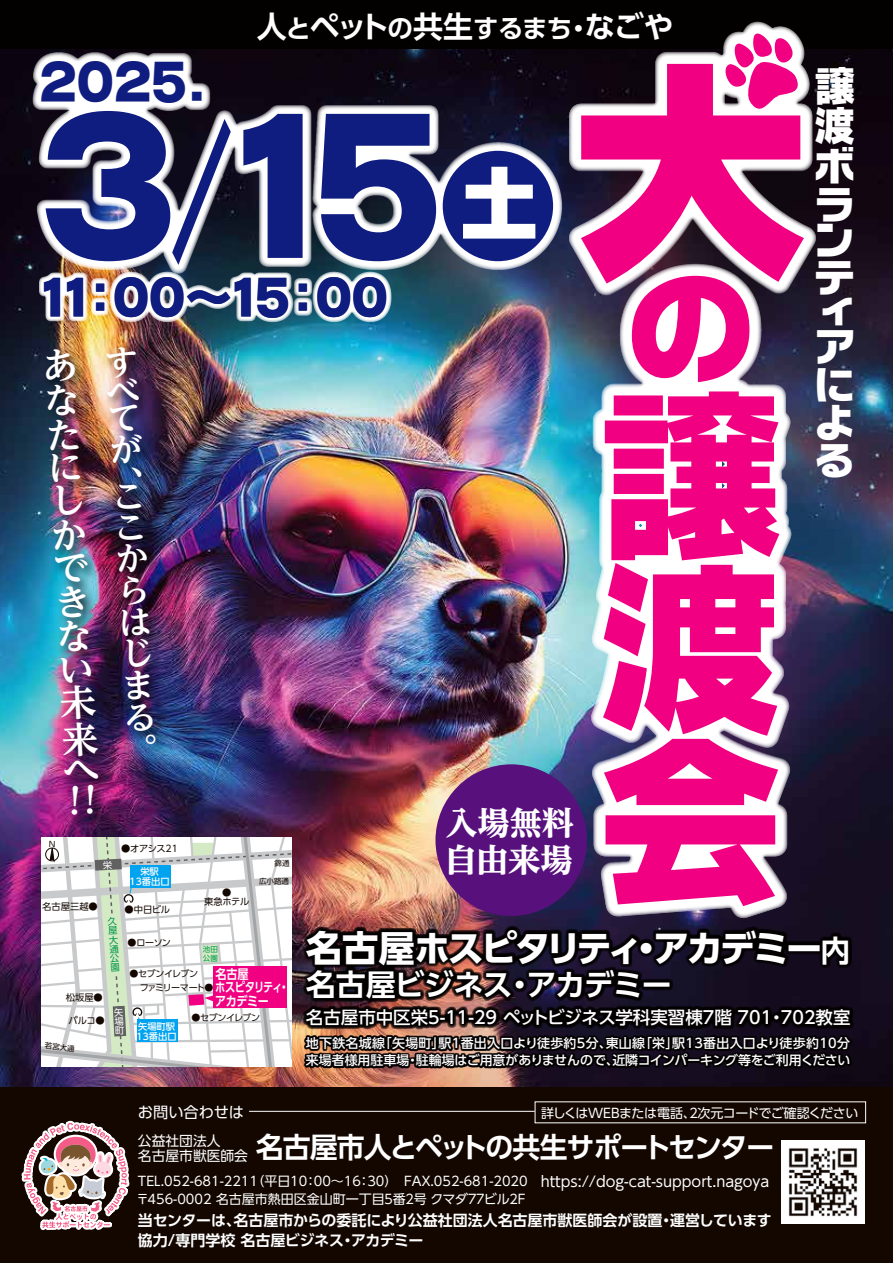
<style>
.page{position:relative;width:893px;height:1263px;background:#fff}
.page>*{position:absolute;margin:0;border:0;box-sizing:border-box;transform-origin:0 0}
.t1{font:174.9px "NIS WNKS S10 S10 83 pv RKSJ H";color:#101d80}
.t2{font:48px "NIS WNKS S10 S10 83 pv RKSJ H";color:#101d80}
.t3{font:46.65px "NIS WNKS S10 S10 83 pv RKSJ H";color:#1e347a}
.t4{font:40.35px/38.2px "NIS WNKS L10 S10 83 pv RKSJ H";color:#fff;text-align:justify}
.t5{font:700 36.3px/34px "UD Reimin Pro";color:#fff;text-align:justify}
.t6{font:700 36.15px "UD Shin Go Pro";letter-spacing:-.08em;color:#fff}
.t7{font:700 33.9px/31.8px "UD Reimin Pro";color:#fff;text-align:justify}
.t8{font:800 32.25px/36.3px "UD Reimin Pro";color:#fff}
.t9{font:700 30px "UD Shin Go Pro De";letter-spacing:-.035em;color:#fff}
.t10{font:700 29.85px "UD Shin Go Pro De";letter-spacing:-.03em;color:#fff}
.t11{font:700 28.35px "UD Shin Go Pro De";letter-spacing:-.05em;color:#fff}
.t12{font:500 17.4px "UD Shin Go Pro";color:#fff}
.t13{font:15.3px "UD Shin Go Pro";letter-spacing:-.01em;color:#fff}
.t14{font:700 15px/19.5px "UD Shin Go Pro De";color:#fff}
.t15{font:13.8px/15px "UD Shin Go Pro";color:#fff}
.t16{font:13.05px/17.2px "UD Shin Go Pro";color:#fff}
.t17{font:13.05px "UD Shin Go Pro";letter-spacing:-.035em;color:#fff}
.t18{font:500 12.9px/17.1px "UD Shin Go Pro";color:#fff}
.t19{font:700 12.9px/13.5px "UD Shin Go Pro De";letter-spacing:-.04em;color:#fff;scale:.85 1}
.t20{font:9.3px/9.3px "UD Shin Go Pro";letter-spacing:-.01em;color:#130700;text-align:center}
.t21{font:500 9.3px/10.2px "UD Shin Go Pro";color:#fff;text-align:center}
.t22{font:9.3px/9.3px "UD Shin Go Pro";color:#009749;text-align:justify}
.t23{font:9px/13.5px "UD Shin Go Pro";letter-spacing:-.06em;color:#130700}
.t24{font:7.5px "UD Shin Go Pro";color:#130700}
.t25{font:7.5px/9.3px "UD Shin Go Pro";color:#009749}
.s1{font-size:25.5px}
.s2{font-size:159.3px}
.s3{font-family:"Koz Go Pr 6 N";font-size:122.7px}
.s4{font-size:82.2px;color:#fff}
.s5{font-family:"UD Shin Go Pro De";font-size:29.85px}
.s6{font-size:14.55px}
</style>
<div class="page">
<img style="left:0;top:48px;width:893px;height:1040px">
<div style="left:0;top:0;width:893px;height:48px;background:#030000"></div>
<div style="left:0;top:1088px;width:893px;height:175px;background:#130700"></div>
<hr style="left:249px;top:1111px;width:286px;height:1px;background:#fff">
<img style="left:781px;top:1140px;width:84px;height:83px">
<svg style="left:302px;top:926px;width:552px;height:146px;background:#1a0f14"></svg>
<div style="left:434px;top:142px;width:128px;height:128px;border:18px solid #fff;border-radius:50%"></div>
<img style="left:31px;top:48px;width:522px;height:282px">
<div style="left:435px;top:764px;width:152px;height:152px;background:#58107d;border-radius:50%"></div>
<svg style="left:569px;top:48px;width:247px;height:262px"></svg>
<svg style="left:569px;top:310px;width:247px;height:278px;background:#416d8a"></svg>
<svg style="left:572px;top:528px;width:237px;height:187px;background:#7f92a8"></svg>
<svg style="left:571px;top:715px;width:243px;height:203px"></svg>
<svg style="left:581px;top:64px;width:223px;height:219px;fill:#f10082"></svg>
<svg style="left:601px;top:247px;width:178px;height:659px"></svg>
<svg style="left:690px;top:22px;width:126px;height:197px"></svg>
<img style="left:95px;top:337px;width:81px;height:431px">
<img style="left:32px;top:338px;width:88px;height:499px">
<svg style="left:823px;top:297px;width:29px;height:29px"></svg>
<svg style="left:19px;top:837px;width:273px;height:394px"></svg>
<img style="left:106px;top:346px;width:33px;height:86px">
<svg style="left:64px;top:759px;width:34px;height:55px;background:#6a1960"></svg>
<h3 class="t9" style="left:257px;top:2px;width:418px">人<span class="s1">と</span>ペット<span class="s1">の</span>共生<span class="s1">するまち・</span>なごや</h3>
<h2 class="t2" style="left:40px;top:52px;width:169px">2025.</h2>
<h1 class="t1" style="left:40px;top:78px;width:521px">3<span class="s2">/</span>15<span class="s3">●</span><span class="s4">土</span></h1>
<h3 class="t3" style="left:41px;top:268px;width:348px">11:00〜15:00</h3>
<h3 class="t5" style="left:41px;top:349px;width:20px;rotate:-3deg">あなたにしかできない未来</h3>
<h3 class="t7" style="left:108px;top:430px;width:18px;line-height:39.2px;rotate:-3deg">が、ここ</h3>
<h3 class="t7" style="left:114px;top:543px;width:18px;rotate:-3deg">からはじまる。</h3>
<p class="t20" style="left:42px;top:902px;width:57px">名古屋三越●</p>
<p class="t20" style="left:121px;top:843px;width:58px">●オアシス21</p>
<p class="t21" style="left:130px;top:866px;width:42px">栄駅<br>13番出口</p>
<p class="t20" style="left:125px;top:904px;width:47px">●中日ビル</p>
<p class="t20" style="left:204px;top:888px;width:47px">●<br>東急ホテル</p>
<p class="t24" style="left:275px;top:857px;width:16px">錦通</p>
<p class="t24" style="left:259px;top:875px;width:31px">広小路通</p>
<h3 class="t8" style="left:445px;top:805px;width:131px">入場無料自由来場</h3>
<h3 class="t4" style="left:815px;top:63px;width:42px;line-height:39.6px">譲渡ボラ</h3>
<h3 class="t4" style="left:815px;top:217px;width:40px">ンテ</h3>
<h3 class="t4" style="left:815px;top:324px;width:40px">アによる</h3>
<p class="t22" style="left:107px;top:917px;width:6px;rotate:-4deg">久屋大通公園</p>
<p class="t20" style="left:66px;top:993px;width:39px">松坂屋●</p>
<p class="t20" style="left:68px;top:1016px;width:38px">パルコ●</p>
<p class="t24" style="left:45px;top:1039px;width:31px;rotate:6deg">若宮大通</p>
<p class="t23" style="left:128px;top:935px;width:45px">●ローソン</p>
<p class="t25" style="left:203px;top:944px;width:16px">池田公園</p>
<p class="t19" style="left:215px;top:966px;width:88px">名古屋<br>ホスピタリティ・アカデミー</p>
<p class="t23" style="left:140px;top:967px;width:75px;text-indent:-10px">●セブンイレブン<br>ファミリーマート●</p>
<p class="t21" style="left:137px;top:1021px;width:42px;text-align:left">矢場町駅<br>13番出口</p>
<p class="t23" style="left:191px;top:1010px;width:70px">●セブンイレブン</p>
<h3 class="t6" style="left:306px;top:918px;width:546px">名古屋ホスピタリティ・アカデミー<span class="s5">内</span></h3>
<h3 class="t10" style="left:306px;top:961px;width:367px">名古屋ビジネス・アカデミー</h3>
<p class="t18" style="left:306px;top:1034px;width:546px">地下鉄名城線「矢場町」駅1番出入口より徒歩約5分、東山線「栄」駅13番出入口より徒歩約10分来場者様用駐車場・駐輪場はご用意がありませんので、近隣コインパーキング等をご利用ください</p>
<h3 class="t12" style="left:306px;top:1003px;width:546px">名古屋市中区栄5-11-29 ペットビジネス学科実習棟7階 701・702教室</h3>
<p class="t13" style="left:138px;top:1099px;width:108px">お問い合わせは</p>
<p class="t15" style="left:138px;top:1132px;width:112px">公益社団法人<br>名古屋市獣医師会</p>
<p class="t17" style="left:541px;top:1102px;width:319px">詳しくはWEBまたは電話、２次元コードでご確認ください</p>
<h3 class="t11" style="left:256px;top:1124px;width:520px">名古屋市人とペットの共生サポートセンター</h3>
<p class="t16" style="left:136px;top:1172px;width:635px">TEL.052-681-2211（平日10：00～16：30）　FAX.052-681-2020　<span class="s6">https://dog-cat-support.nagoya</span>〒456-0002 名古屋市熱田区金山町一丁目５番２号 クマダ７７ビル２F</p>
<p class="t14" style="left:138px;top:1210px;width:635px">当センターは、名古屋市からの委託により公益社団法人名古屋市獣医師会が設置・運営しています協力/専門学校 名古屋ビジネス・アカデミー</p>
</div>
